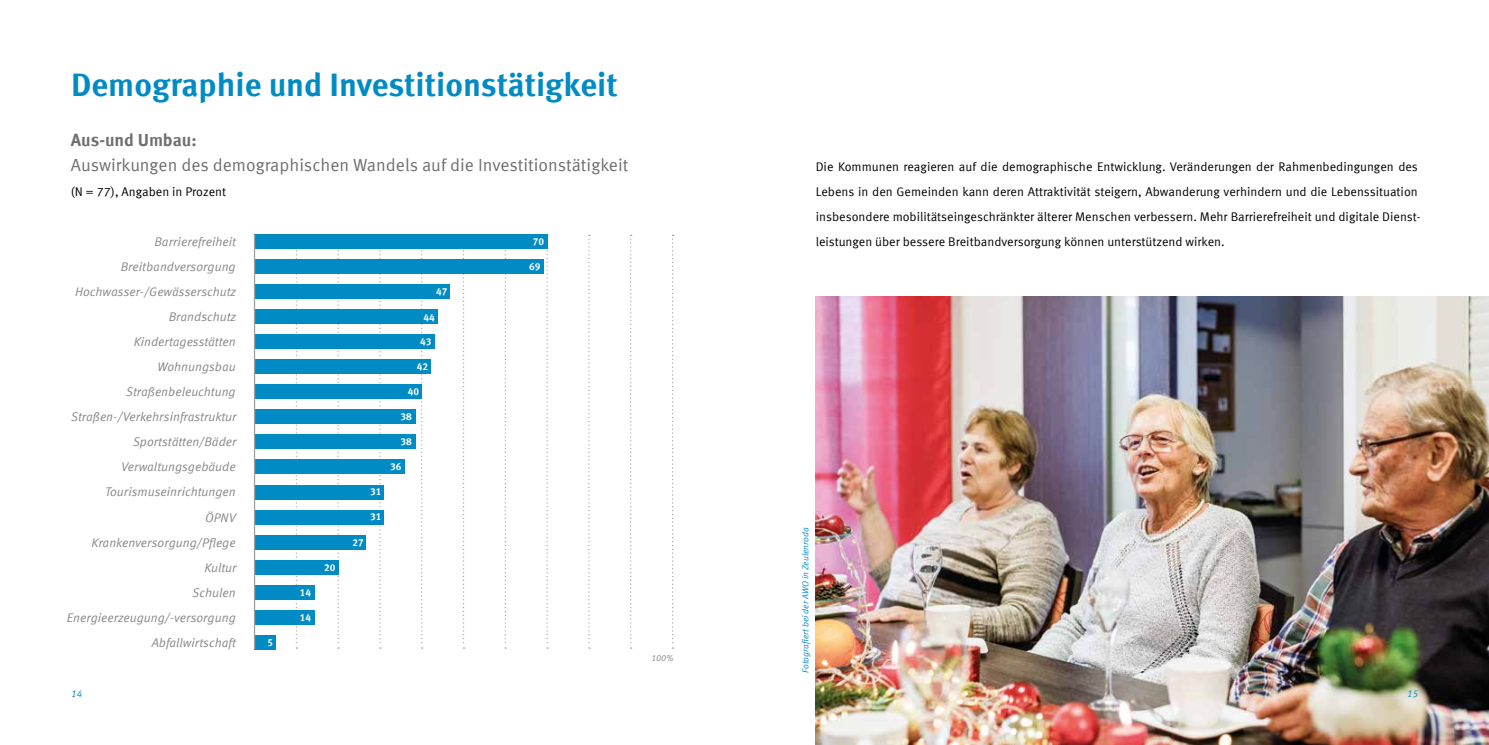
<style>
.page{position:relative;width:1489px;height:745px;background:#fff}
.page>*{position:absolute;margin:0;border:0;box-sizing:border-box;transform-origin:0 0}
.t1{font:700 32.5px "Meta Offc";color:#008bc5}
.t2{font:17.5px "Meta Offc Norm";color:#706f6f}
.t3{font:700 17.5px "Meta Offc";color:#706f6f}
.t4{font:12.5px/25px "Meta Offc Norm";color:#000}
.t5{font:12.5px/25px "Meta Offc Norm Ita";color:#878787;text-align:right}
.t6{font:700 10px "Meta Offc";color:#fff}
.t7{font:10px "Meta Offc Norm Ita";color:#008bc5}
.t8{font:8.75px "Meta Offc Norm Ita";color:#008bc5}
.t9{font:8.75px "Meta Offc Norm Ita";color:#878787}
</style>
<div class="page">
<img style="left:815px;top:296px;width:673px;height:448px">
<svg style="left:296px;top:250px;width:1px;height:398px"></svg>
<svg style="left:421px;top:250px;width:2px;height:398px"></svg>
<svg style="left:463px;top:250px;width:1px;height:398px"></svg>
<svg style="left:337px;top:250px;width:2px;height:398px"></svg>
<svg style="left:379px;top:250px;width:2px;height:398px"></svg>
<svg style="left:504px;top:250px;width:2px;height:398px"></svg>
<svg style="left:546px;top:234px;width:2px;height:414px"></svg>
<svg style="left:588px;top:234px;width:2px;height:414px"></svg>
<svg style="left:630px;top:234px;width:1px;height:414px"></svg>
<svg style="left:672px;top:234px;width:1px;height:414px"></svg>
<div style="left:254px;top:284px;width:196px;height:15px;background:#008bc5"></div>
<div style="left:254px;top:259px;width:290px;height:15px;background:#008bc5"></div>
<div style="left:254px;top:234px;width:293px;height:15px;background:#008bc5"></div>
<div style="left:254px;top:309px;width:184px;height:15px;background:#008bc5"></div>
<div style="left:254px;top:334px;width:181px;height:15px;background:#008bc5"></div>
<div style="left:254px;top:359px;width:177px;height:15px;background:#008bc5"></div>
<div style="left:254px;top:384px;width:168px;height:15px;background:#008bc5"></div>
<div style="left:254px;top:459px;width:150px;height:15px;background:#008bc5"></div>
<div style="left:254px;top:409px;width:161px;height:15px;background:#008bc5"></div>
<div style="left:254px;top:484px;width:130px;height:15px;background:#008bc5"></div>
<div style="left:254px;top:434px;width:161px;height:15px;background:#008bc5"></div>
<div style="left:254px;top:534px;width:112px;height:15px;background:#008bc5"></div>
<div style="left:254px;top:584px;width:60px;height:15px;background:#008bc5"></div>
<div style="left:254px;top:509px;width:130px;height:15px;background:#008bc5"></div>
<div style="left:254px;top:559px;width:85px;height:15px;background:#008bc5"></div>
<div style="left:254px;top:609px;width:60px;height:15px;background:#008bc5"></div>
<div style="left:254px;top:634px;width:22px;height:15px;background:#008bc5"></div>
<hr style="left:254px;top:234px;width:1px;height:415px;background:#9d9d9c">
<h1 class="t1" style="left:71px;top:65px;width:548px">Demographie und Investitionstätigkeit</h1>
<h2 class="t3" style="left:71px;top:129px;width:127px">Aus-und Umbau:</h2>
<h2 class="t2" style="left:71px;top:155px;width:559px">Auswirkungen des demographischen Wandels auf die Investitionstätigkeit</h2>
<p class="t4" style="left:71px;top:179px;width:157px">(N = 77), Angaben in Prozent</p>
<p class="t5" style="left:67px;top:229px;width:171px">Barrierefreiheit<br>Breitbandversorgung<br>Hochwasser-/Gewässerschutz<br>Brandschutz<br>Kindertagesstätten<br>Wohnungsbau<br>Straßenbeleuchtung<br>Straßen-/Verkehrsinfrastruktur<br>Sportstätten/Bäder<br>Verwaltungsgebäude<br>Tourismuseinrichtungen<br>ÖPNV<br>Krankenversorgung/Pflege<br>Kultur<br>Schulen<br>Energieerzeugung/-versorgung<br>Abfallwirtschaft</p>
<p class="t6" style="left:532px;top:235px;width:13px">70</p>
<p class="t6" style="left:529px;top:260px;width:13px">69</p>
<p class="t6" style="left:436px;top:285px;width:13px">47</p>
<p class="t6" style="left:423px;top:311px;width:13px">44</p>
<p class="t6" style="left:420px;top:336px;width:13px">43</p>
<p class="t6" style="left:417px;top:360px;width:13px">42</p>
<p class="t6" style="left:408px;top:385px;width:13px">40</p>
<p class="t6" style="left:400px;top:410px;width:13px">38</p>
<p class="t6" style="left:400px;top:435px;width:13px">38</p>
<p class="t6" style="left:390px;top:460px;width:13px">36</p>
<p class="t6" style="left:370px;top:485px;width:13px">31</p>
<p class="t6" style="left:370px;top:510px;width:13px">31</p>
<p class="t6" style="left:352px;top:535px;width:13px">27</p>
<p class="t6" style="left:324px;top:560px;width:13px">20</p>
<p class="t6" style="left:300px;top:585px;width:13px">14</p>
<p class="t6" style="left:300px;top:610px;width:13px">14</p>
<p class="t6" style="left:267px;top:635px;width:7px">5</p>
<p class="t9" style="left:651px;top:652px;width:24px">100%</p>
<p class="t4" style="left:815px;top:154px;width:606px">Die Kommunen reagieren auf die demographische Entwicklung. Veränderungen der Rahmenbedingungen des Lebens in den Gemeinden kann deren Attraktivität steigern, Abwanderung verhindern und die Lebenssituation insbesondere mobilitätseingeschränkter älterer Menschen verbessern. Mehr Barrierefreiheit und digitale Dienst&shy;leistungen über bessere Breitbandversorgung können unterstützend wirken.</p>
<p class="t8" style="left:800px;top:672px;width:147px;rotate:-90deg">Fotografiert bei der AWO in Zeulenroda</p>
<p class="t7" style="left:71px;top:687px;width:13px">14</p>
<p class="t7" style="left:1406px;top:687px;width:13px">15</p>
</div>
